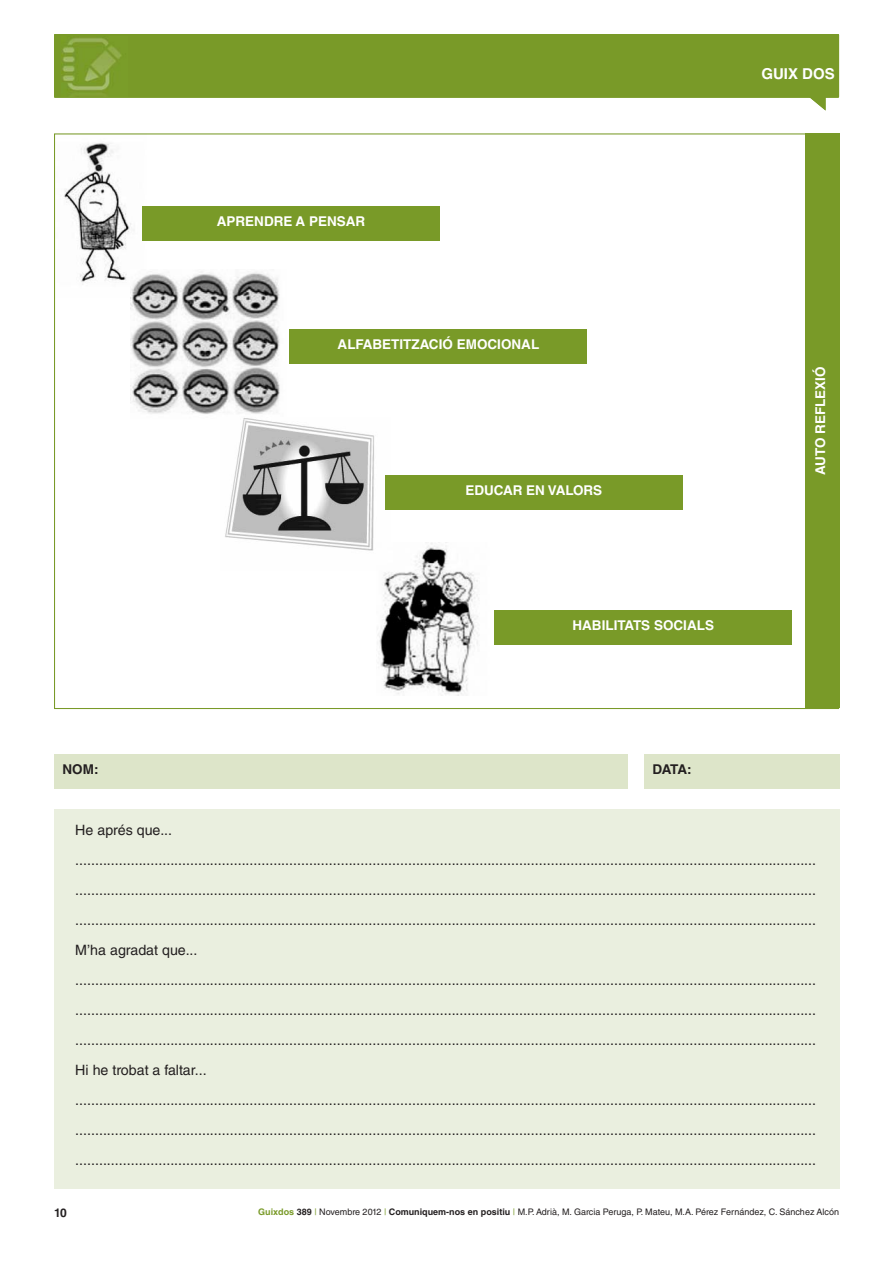
<style>
.page{position:relative;width:893px;height:1263px;background:#fff}
.page>*{position:absolute;margin:0;border:0;box-sizing:border-box;transform-origin:0 0}
.t1{font:700 15px "Helvetica LT Std";color:#fff}
.t2{font:14.25px/30px "Helvetica LT Std";color:#231f20}
.t3{font:700 13.5px "Helvetica LT Std";color:#fff}
.t4{font:700 13.5px "Helvetica LT Std";letter-spacing:-.04em;color:#231f20}
.t5{font:700 12px "Helvetica LT Std";color:#231f20}
.t6{font:9px "Helvetica LT Std";color:#231f20}
.s1{font-weight:700;color:#799a28}
.s2{font-weight:700}
.s3{color:#799a28}
</style>
<div class="page">
<div style="left:54px;top:34px;width:785px;height:64px;background:#799a28"></div>
<svg style="left:808px;top:97px;width:17px;height:13px"></svg>
<img style="left:62px;top:38px;width:60px;height:57px">
<img style="left:64px;top:143px;width:82px;height:142px">
<img style="left:130px;top:270px;width:150px;height:144px">
<img style="left:225px;top:418px;width:166px;height:133px">
<img style="left:377px;top:543px;width:102px;height:152px">
<div style="left:142px;top:206px;width:298px;height:34px;background:#799a28"></div>
<div style="left:290px;top:329px;width:297px;height:34px;background:#799a28"></div>
<div style="left:385px;top:476px;width:298px;height:34px;background:#799a28"></div>
<div style="left:805px;top:133px;width:34px;height:575px;background:#799a28"></div>
<div style="left:494px;top:610px;width:298px;height:34px;background:#799a28"></div>
<div style="left:54px;top:754px;width:573px;height:34px;background:#dde5c9"></div>
<div style="left:644px;top:754px;width:195px;height:34px;background:#dde5c9"></div>
<div style="left:54px;top:810px;width:785px;height:379px;background:#eaefdf"></div>
<p class="t1" style="left:761px;top:68px;width:75px">GUIX DOS</p>
<p class="t3" style="left:217px;top:216px;width:150px">APRENDRE A PENSAR</p>
<p class="t3" style="left:338px;top:340px;width:203px">ALFABETITZACIÓ EMOCIONAL</p>
<p class="t3" style="left:465px;top:486px;width:138px">EDUCAR EN VALORS</p>
<p class="t3" style="left:572px;top:620px;width:143px">HABILITATS SOCIALS</p>
<p class="t4" style="left:63px;top:765px;width:37px">NOM:</p>
<p class="t4" style="left:652px;top:765px;width:41px">DATA:</p>
<p class="t3" style="left:815px;top:475px;width:110px;rotate:-90deg">AUTO REFLEXIÓ</p>
<p class="t2" style="left:75px;top:817px;width:742px">He aprés que... ........................................................................................................................................................................................... ........................................................................................................................................................................................... ...........................................................................................................................................................................................<br>M’ha agradat que... ........................................................................................................................................................................................... ........................................................................................................................................................................................... ...........................................................................................................................................................................................<br>Hi he trobat a faltar... ........................................................................................................................................................................................... ........................................................................................................................................................................................... ...........................................................................................................................................................................................</p>
<p class="t5" style="left:54px;top:1209px;width:14px">10</p>
<p class="t6" style="left:258px;top:1209px;width:582px"><span class="s1">Guixdos</span> <span class="s2">389</span> <span class="s3">|</span> Novembre 2012 <span class="s3">|</span> <span class="s2">Comuniquem-nos en positiu</span> <span class="s3">|</span> M.P. Adrià, M. Garcia Peruga, P. Mateu, M.A. Pérez Fernández, C. Sánchez Alcón</p>
</div>
